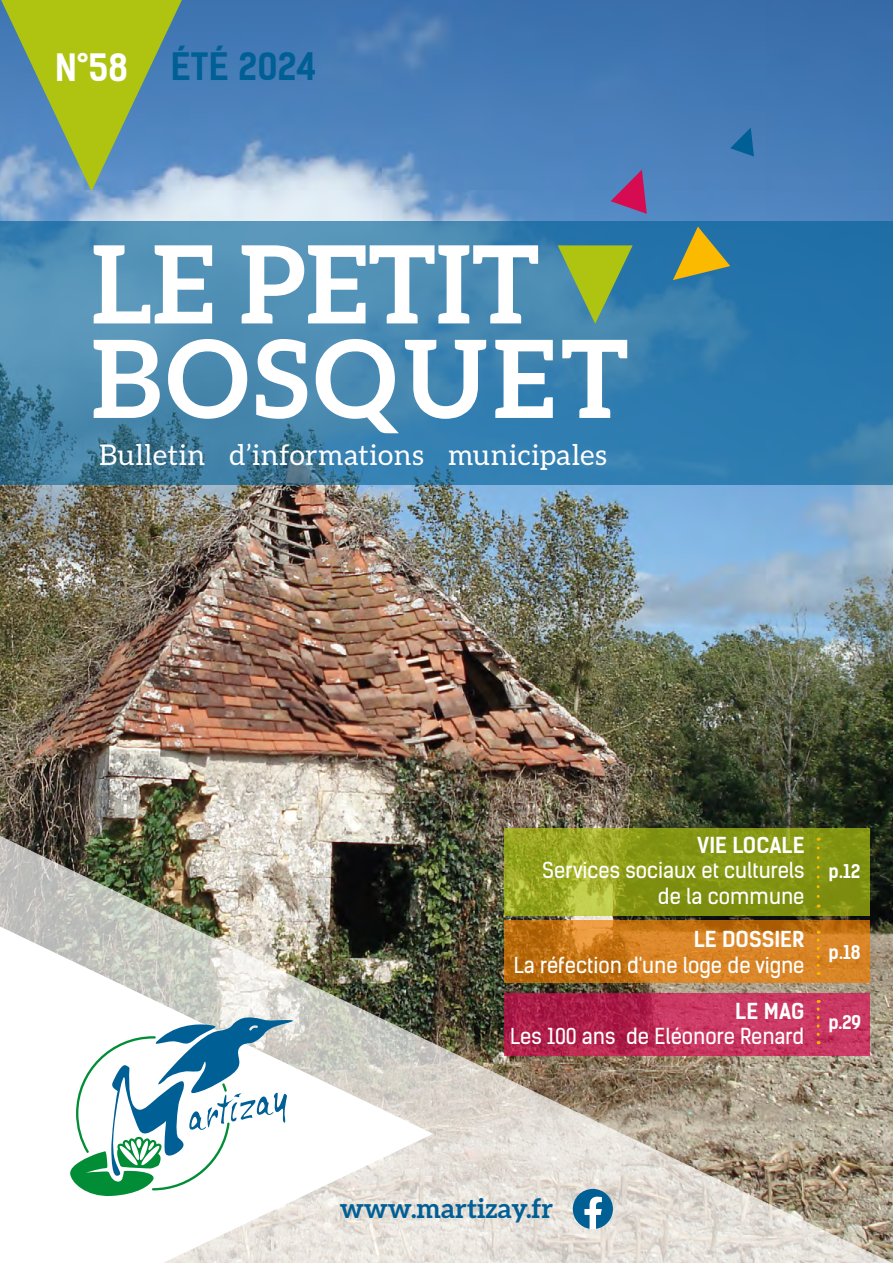
<style>
.page{position:relative;width:893px;height:1263px;background:#fff}
.page>*{position:absolute;margin:0;border:0;box-sizing:border-box;transform-origin:0 0}
.t1{font:700 108px/94.5px "Aleo";letter-spacing:.03em;color:#fff}
.t2{font:700 36px "Kelson Sans";color:#005f95}
.t3{font:28.5px "Aleo";letter-spacing:.02em;color:#fff}
.t4{font:700 27px "Aleo";color:#005f95}
.t5{font:21px/25.2px "Kelson Sans";color:#fff;text-align:right}
.t6{font:700 21px "Kelson Sans";color:#fff}
.t7{font:700 18px "Kelson Sans";color:#fff}
.s1{color:#fff}
</style>
<div class="page">
<img style="left:0;top:0;width:893px;height:793px">
<img style="left:0;top:793px;width:893px;height:470px">
<svg style="left:0;top:926px;width:433px;height:337px"></svg>
<svg style="left:70px;top:1016px;width:228px;height:181px"></svg>
<svg style="left:1px;top:0;width:181px;height:191px"></svg>
<svg style="left:0;top:221px;width:893px;height:264px"></svg>
<svg style="left:558px;top:245px;width:75px;height:79px"></svg>
<svg style="left:673px;top:227px;width:57px;height:53px"></svg>
<svg style="left:611px;top:170px;width:36px;height:44px"></svg>
<svg style="left:730px;top:128px;width:24px;height:28px"></svg>
<svg style="left:573px;top:1189px;width:40px;height:40px"></svg>
<svg style="left:504px;top:828px;width:365px;height:87px;fill:#879714"></svg>
<svg style="left:504px;top:921px;width:365px;height:62px"></svg>
<svg style="left:504px;top:993px;width:365px;height:62px"></svg>
<svg style="left:817px;top:838px;width:3px;height:58px"></svg>
<svg style="left:817px;top:931px;width:3px;height:34px"></svg>
<svg style="left:817px;top:1000px;width:3px;height:34px"></svg>
<h2 class="t2" style="left:55px;top:44px;width:264px"><span class="s1">N°58</span> ÉTÉ 2024</h2>
<h1 class="t1" style="left:91px;top:235px;width:539px">LE PETIT<br>BOSQUET</h1>
<h3 class="t3" style="left:99px;top:439px;width:509px">Bulletin d’informations municipales</h3>
<p class="t6" style="left:697px;top:832px;width:109px">VIE LOCALE</p>
<p class="t5" style="left:542px;top:858px;width:264px">Services sociaux et culturels de la commune</p>
<p class="t6" style="left:694px;top:927px;width:112px">LE DOSSIER</p>
<p class="t5" style="left:514px;top:952px;width:292px">La réfection d'une loge de vigne</p>
<p class="t6" style="left:735px;top:998px;width:71px">LE MAG</p>
<p class="t5" style="left:510px;top:1024px;width:296px">Les 100 ans de Eléonore Renard</p>
<p class="t7" style="left:828px;top:860px;width:34px">p.12</p>
<p class="t7" style="left:828px;top:941px;width:34px">p.18</p>
<p class="t7" style="left:828px;top:1011px;width:34px">p.29</p>
<p class="t4" style="left:340px;top:1192px;width:215px">www.martizay.fr</p>
</div>
